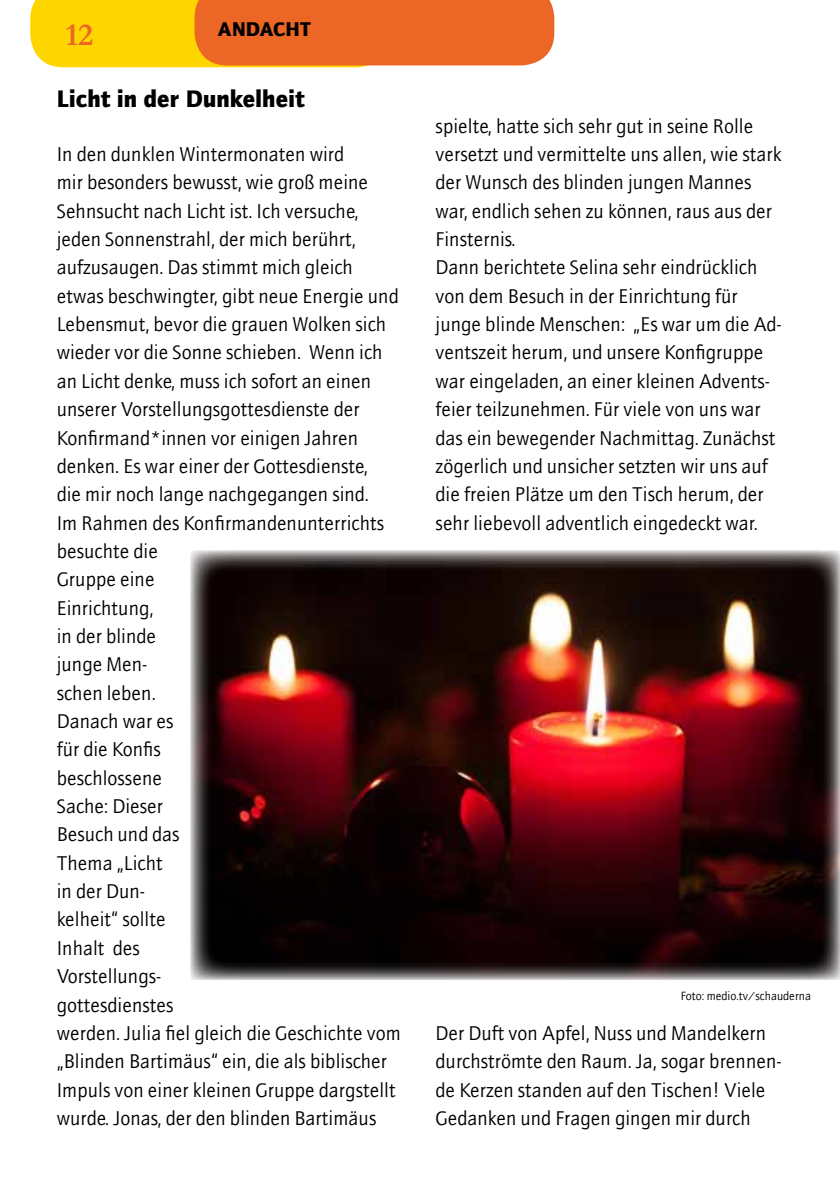
<style>
.page{position:relative;width:840px;height:1191px;background:#fff}
.page>*{position:absolute;margin:0;border:0;box-sizing:border-box;transform-origin:0 0}
.t1{font:700 32px "Garamond";color:#ec6726}
.t2{font:900 24px "AT Quay Sans";color:#000}
.t3{font:20px/28.4px "AT Quay Sans";color:#000}
.t4{font:900 20px "AT Quay Sans";color:#000}
.t5{font:12px "AT Quay Sans";color:#000}
</style>
<div class="page">
<svg style="left:30px;top:0;width:524px;height:67px;background:#f28d1e"></svg>
<img style="left:191px;top:550px;width:648px;height:429px">
<h1 class="t1" style="left:66px;top:13px;width:29px">12</h1>
<p class="t4" style="left:217px;top:17px;width:95px">ANDACHT</p>
<p class="t2" style="left:57px;top:84px;width:250px">Licht in der Dunkelheit</p>
<p class="t3" style="left:57px;top:140px;width:345px">In den dunklen Wintermonaten wird<br>mir besonders bewusst, wie groß meine<br>Sehnsucht nach Licht ist. Ich versuche, jeden Sonnenstrahl, der mich berührt, aufzusaugen. Das stimmt mich gleich etwas beschwingter, gibt neue Energie und<br>Lebensmut, bevor die grauen Wolken sich wieder vor die Sonne schieben. Wenn ich an Licht denke, muss ich sofort an einen unserer Vorstellungsgottesdienste der<br>Konfirmand*innen vor einigen Jahren denken. Es war einer der Gottesdienste,<br>die mir noch lange nachgegangen sind.<br>Im Rahmen des Konfirmandenunterrichts besuchte die<br>Gruppe eine<br>Einrichtung,<br>in der blinde<br>junge Men-<br>schen leben.<br>Danach war es<br>für die Konfis<br>beschlossene<br>Sache: Dieser<br>Besuch und das<br>Thema „Licht<br>in der Dun-<br>kelheit“ sollte<br>Inhalt des<br>Vorstellungs-<br>gottesdienstes<br>werden. Julia fiel gleich die Geschichte vom „Blinden Bartimäus“ ein, die als biblischer<br>Impuls von einer kleinen Gruppe dargstellt wurde. Jonas, der den blinden Bartimäus</p>
<p class="t3" style="left:435px;top:111px;width:347px">spielte, hatte sich sehr gut in seine Rolle versetzt und vermittelte uns allen, wie stark der Wunsch des blinden jungen Mannes war, endlich sehen zu können, raus aus der Finsternis.<br>Dann berichtete Selina sehr eindrücklich von dem Besuch in der Einrichtung für junge blinde Menschen: „Es war um die Ad&shy;ventszeit herum, und unsere Konfigruppe war eingeladen, an einer kleinen Advents&shy;feier teilzunehmen. Für viele von uns war das ein bewegender Nachmittag. Zunächst zögerlich und unsicher setzten wir uns auf die freien Plätze um den Tisch herum, der sehr liebevoll adventlich eingedeckt war.</p>
<p class="t5" style="left:680px;top:989px;width:132px">Foto: medio.tv/schauderna</p>
<p class="t3" style="left:435px;top:1018px;width:347px">Der Duft von Apfel, Nuss und Mandelkern durchströmte den Raum. Ja, sogar brennen&shy;de Kerzen standen auf den Tischen! Viele Gedanken und Fragen gingen mir durch</p>
</div>
